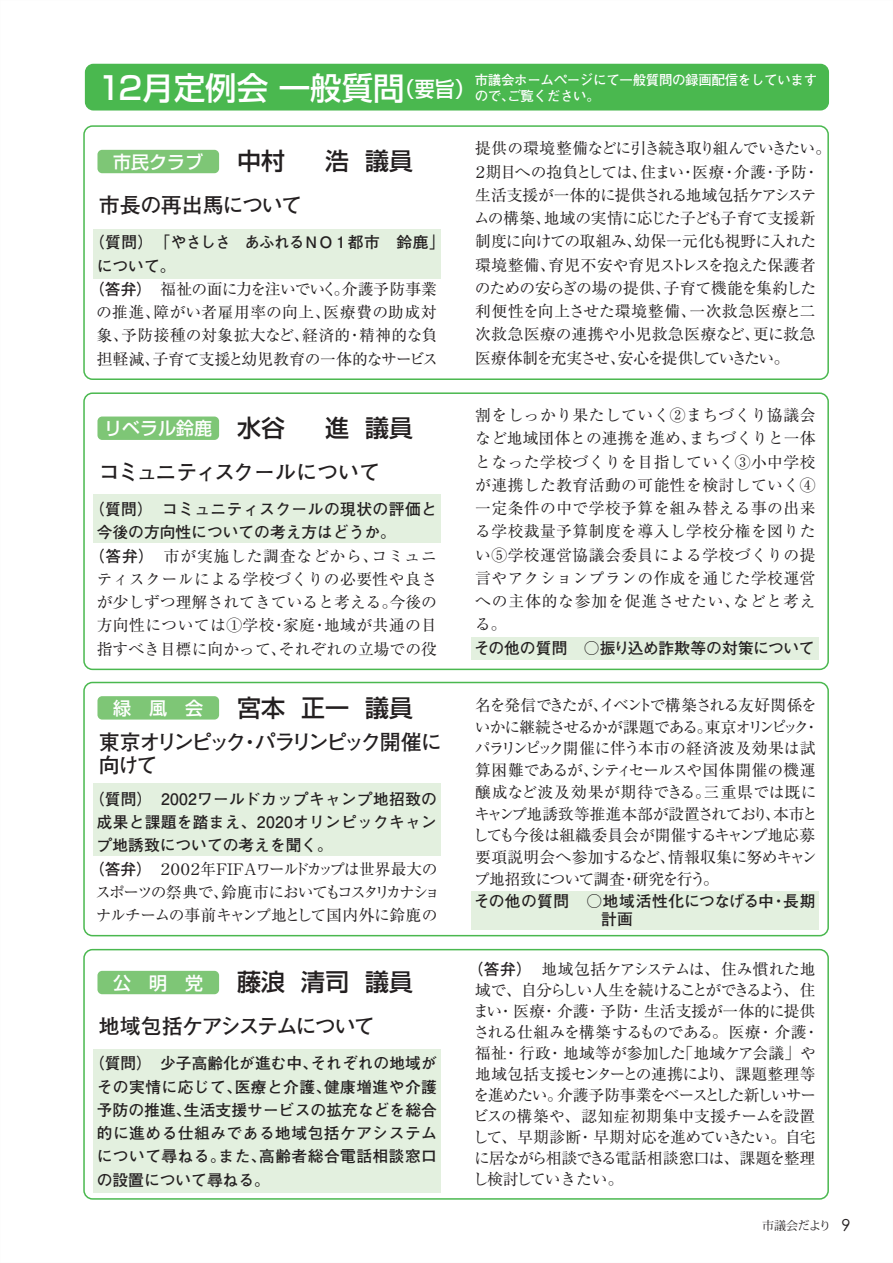
<style>
.page{position:relative;width:893px;height:1263px;background:#fff}
.page>*{position:absolute;margin:0;border:0;box-sizing:border-box;transform-origin:0 0}
.t1{font:500 31.5px "Shin Go Pr 5";color:#fff}
.t2{font:500 24px "Shin Go Pr 5";color:#231f20}
.t3{font:700 21px/22.5px "Futo Go B101 Pr 5";letter-spacing:-.145em;color:#231f20}
.t4{font:700 21px "Futo Go B101 Pr 5";color:#231f20}
.t5{font:700 21px "Futo Go B101 Pr 5";letter-spacing:-.075em;color:#231f20}
.t6{font:700 21px "Futo Go B101 Pr 5";letter-spacing:-.02em;color:#231f20}
.t7{font:500 18px "Shin Go Pr 5";color:#fff}
.t8{font:15.75px/23.2px "Ryumin Pr 5";letter-spacing:-.025em;color:#231f20}
.t9{font:15.75px/23.2px "Ryumin Pr 5";letter-spacing:.03em;color:#231f20}
.t10{font:15.75px/21px "Ryumin Pr 5";letter-spacing:-.035em;color:#231f20}
.t11{font:700 15.75px/23.2px "Futo Go B101 Pr 5";letter-spacing:.015em;color:#231f20;text-align:justify}
.t12{font:15.75px "Ryumin Pr 5";letter-spacing:.005em;color:#231f20}
.t13{font:15.75px "Ryumin Pr 5";letter-spacing:-.18em;color:#231f20}
.t14{font:15.75px "Ryumin Pr 5";letter-spacing:-.13em;color:#231f20}
.t15{font:15.75px "Ryumin Pr 5";letter-spacing:-.03em;color:#231f20}
.t16{font:700 15.75px "Futo Go B101 Pr 5";letter-spacing:-.065em;color:#231f20}
.t17{font:15.75px "Ryumin Pr 5";letter-spacing:.05em;color:#231f20}
.t18{font:700 13.5px/16.5px "Futo Go B101 Pr 5";letter-spacing:-.025em;color:#fff}
.t19{font:12px "Koz Min Pro";letter-spacing:-.03em;color:#231f20}
.s1{font-size:21px}
.s2{font-family:"Futo Go B101 Pr 5";font-weight:700}
.s3{font-size:24px;color:#231f20}
.s4{font-family:"Futo Go B101 Pro";font-weight:700}
.s5{font-family:"Century Gothic";font-size:16.5px}
</style>
<div class="page">
<div style="left:93px;top:229px;width:348px;height:49px;background:#e3f0df"></div>
<div style="left:83px;top:125px;width:746px;height:255px;border:2px solid #4ab84f;border-radius:9px"></div>
<div style="left:97px;top:150px;width:122px;height:23px;background:#7ec676;border-radius:5px"></div>
<div style="left:85px;top:64px;width:744px;height:47px;background:#4ab84f;border-radius:9px"></div>
<div style="left:93px;top:494px;width:348px;height:49px;background:#e3f0df"></div>
<div style="left:471px;top:890px;width:348px;height:39px;background:#e3f0df"></div>
<div style="left:471px;top:637px;width:348px;height:22px;background:#e3f0df"></div>
<div style="left:83px;top:392px;width:746px;height:278px;border:2px solid #4ab84f;border-radius:9px"></div>
<div style="left:97px;top:416px;width:122px;height:24px;background:#7ec676;border-radius:5px"></div>
<div style="left:93px;top:783px;width:348px;height:72px;background:#e3f0df"></div>
<div style="left:83px;top:682px;width:746px;height:254px;border:2px solid #4ab84f;border-radius:9px"></div>
<div style="left:97px;top:696px;width:122px;height:23px;background:#7ec676;border-radius:5px"></div>
<div style="left:93px;top:1049px;width:348px;height:143px;background:#e3f0df"></div>
<div style="left:83px;top:949px;width:746px;height:251px;border:2px solid #4ab84f;border-radius:9px"></div>
<div style="left:97px;top:971px;width:122px;height:23px;background:#7ec676;border-radius:5px"></div>
<p class="t1" style="left:98px;top:62px;width:378px">12月定例会一般質問<span class="s1">（要旨）</span></p>
<p class="t18" style="left:475px;top:70px;width:344px">市議会ホームページにて一般質問の録画配信をしていますので、ご覧ください。</p>
<p class="t7" style="left:113px;top:147px;width:91px">市民クラブ</p>
<p class="t2" style="left:237px;top:142px;width:177px">中村　 浩 議員</p>
<p class="t6" style="left:99px;top:189px;width:205px">市長の再出馬について</p>
<p class="t16" style="left:89px;top:230px;width:358px">（質問）「やさしさ　あふれるＮＯ１都市　鈴鹿」</p>
<p class="t11" style="left:97px;top:253px;width:80px">について。</p>
<p class="t15" style="left:89px;top:277px;width:350px"><span class="s2">（答弁）</span>　福祉の面に力を注いでいく。介護予防事業</p>
<p class="t9" style="left:96px;top:300px;width:342px">の推進、障がい者雇用率の向上、医療費の助成対</p>
<p class="t9" style="left:97px;top:323px;width:342px">象、予防接種の対象拡大など、経済的・精神的な負</p>
<p class="t8" style="left:97px;top:346px;width:343px">担軽減、子育て支援と幼児教育の一体的なサービス</p>
<p class="t7" style="left:104px;top:414px;width:311px">リベラル鈴鹿 <span class="s3">水谷 　進 議員</span></p>
<p class="t4" style="left:99px;top:455px;width:283px">コミュニティスクールについて</p>
<p class="t11" style="left:89px;top:496px;width:350px">（質問）コミュニティスクールの現状の評価と</p>
<p class="t11" style="left:97px;top:520px;width:301px">今後の方向性についての考え方はどうか。</p>
<p class="t17" style="left:89px;top:543px;width:349px"><span class="s2">（答弁）</span>　市が実施した調査などから、コミュニ</p>
<p class="t9" style="left:97px;top:566px;width:342px">ティスクールによる学校づくりの必要性や良さ</p>
<p class="t12" style="left:97px;top:590px;width:342px">が少しずつ理解されてきていると考える。今後の</p>
<p class="t9" style="left:97px;top:613px;width:342px">方向性については①学校・家庭・地域が共通の目</p>
<p class="t12" style="left:97px;top:636px;width:342px">指すべき目標に向かって、それぞれの立場での役</p>
<p class="t7" style="left:113px;top:693px;width:91px">緑　風　会</p>
<p class="t2" style="left:237px;top:688px;width:177px">宮本 正一 議員</p>
<p class="t3" style="left:99px;top:730px;width:344px">東京オリンピック・パラリンピック開催に向けて</p>
<p class="t11" style="left:89px;top:786px;width:349px">（質問） 2002ワールドカップキャンプ地招致の</p>
<p class="t11" style="left:97px;top:809px;width:342px">成果と課題を踏まえ、2020オリンピックキャン</p>
<p class="t11" style="left:97px;top:833px;width:238px">プ地誘致についての考えを聞く。</p>
<p class="t13" style="left:89px;top:856px;width:350px"><span class="s2">（答弁）</span>　２００２年ＦＩＦＡワールドカップは世界最大の</p>
<p class="t14" style="left:95px;top:879px;width:346px">スポーツの祭典で、鈴鹿市においてもコスタリカナショ</p>
<p class="t8" style="left:96px;top:902px;width:343px">ナルチームの事前キャンプ地として国内外に鈴鹿の</p>
<p class="t7" style="left:113px;top:968px;width:91px">公　明　党</p>
<p class="t2" style="left:237px;top:962px;width:177px">藤浪 清司 議員</p>
<p class="t5" style="left:99px;top:1009px;width:278px">地域包括ケアシステムについて</p>
<p class="t11" style="left:97px;top:1051px;width:342px;text-indent:-8px">（質問）　少子高齢化が進む中、それぞれの地域がその実情に応じて、医療と介護、健康増進や介護予防の推進、生活支援サービスの拡充などを総合的に進める仕組みである地域包括ケアシステムについて尋ねる。また、高齢者総合電話相談窓口の設置について尋ねる。</p>
<p class="t8" style="left:472px;top:136px;width:360px">提供の環境整備などに引き続き取り組んでいきたい。<br>２期目への抱負としては、住まい・医療・介護・予防・生活支援が一体的に提供される地域包括ケアシステムの構築、地域の実情に応じた子ども子育て支援新制度に向けての取組み、幼保一元化も視野に入れた環境整備、育児不安や育児ストレスを抱えた保護者のための安らぎの場の提供、子育て機能を集約した利便性を向上させた環境整備、一次救急医療と二次救急医療の連携や小児救急医療など、更に救急医療体制を充実させ、安心を提供していきたい。</p>
<p class="t9" style="left:474px;top:403px;width:343px">割をしっかり果たしていく②まちづくり協議会など地域団体との連携を進め、まちづくりと一体となった学校づくりを目指していく③小中学校が連携した教育活動の可能性を検討していく④一定条件の中で学校予算を組み替える事の出来る学校裁量予算制度を導入し学校分権を図りたい⑤学校運営協議会委員による学校づくりの提言やアクションプランの作成を通じた学校運営への主体的な参加を促進させたい、などと考える。<br><span class="s4">その他の質問　○振り込め詐欺等の対策について</span></p>
<p class="t8" style="left:473px;top:693px;width:348px;line-height:21.8px">名を発信できたが、イベントで構築される友好関係をいかに継続させるかが課題である。東京オリンピック・パラリンピック開催に伴う本市の経済波及効果は試算困難であるが、シティセールスや国体開催の機運醸成など波及効果が期待できる。三重県では既にキャンプ地誘致等推進本部が設置されており、本市としても今後は組織委員会が開催するキャンプ地応募要項説明会へ参加するなど、情報収集に努めキャンプ地招致について調査・研究を行う。<br><span class="s4">その他の質問　○地域活性化につなげる中・長期</span></p>
<p class="t10" style="left:473px;top:958px;width:348px;text-indent:-5px"><span class="s2">（答弁）</span>地域包括ケアシステムは、住み慣れた地域で、自分らしい人生を続けることができるよう、住まい・医療・介護・予防・生活支援が一体的に提供される仕組みを構築するものである。医療・介護・福祉・行政・地域等が参加した「地域ケア会議」や地域包括支援センターとの連携により、課題整理等を進めたい。介護予防事業をベースとした新しいサービスの構築や、認知症初期集中支援チームを設置して、早期診断・早期対応を進めていきたい。自宅に居ながら相談できる電話相談窓口は、課題を整理し検討していきたい。</p>
<p class="t19" style="left:762px;top:1217px;width:90px">市議会だより <span class="s5">9</span></p>
</div>
